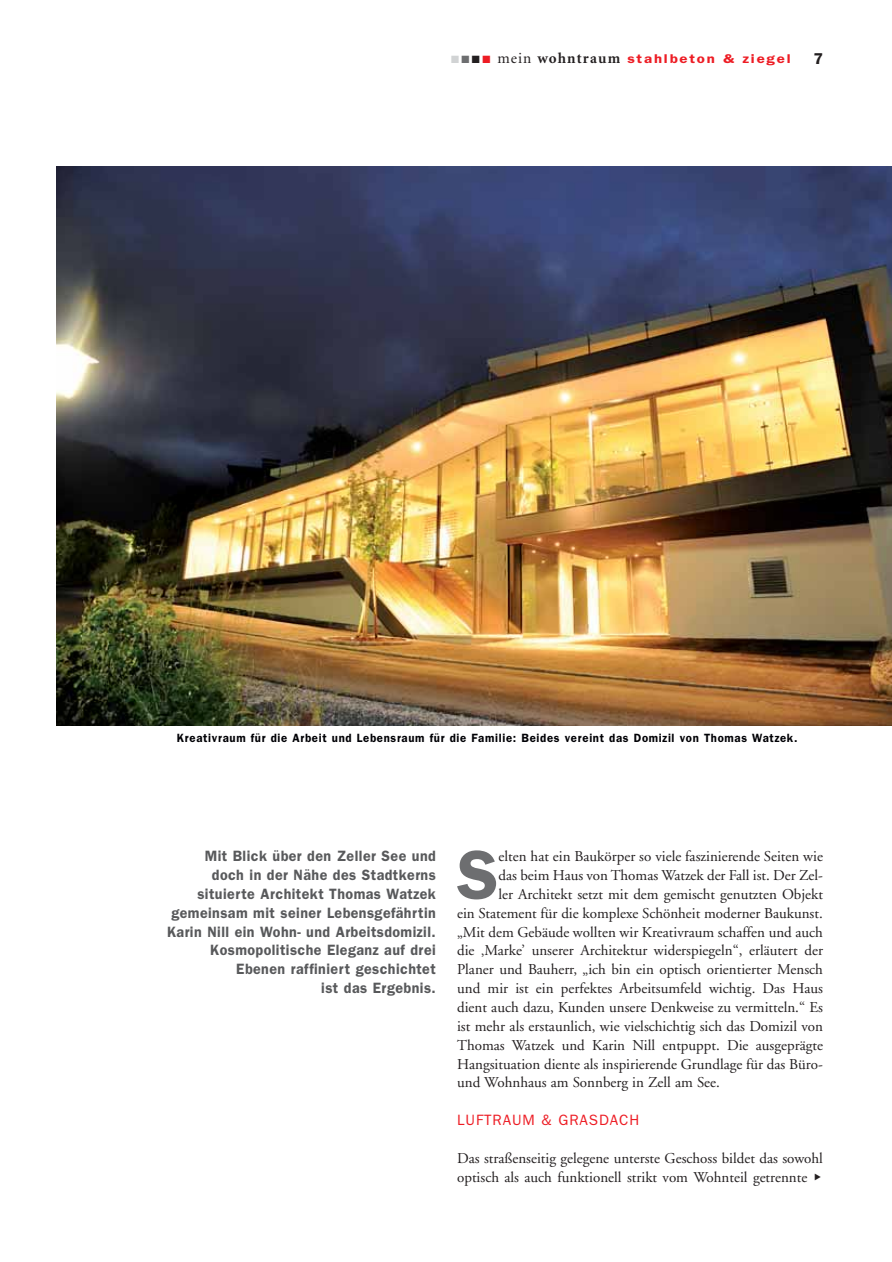
<style>
.page{position:relative;width:892px;height:1262px;background:#fff}
.page>*{position:absolute;margin:0;border:0;box-sizing:border-box;transform-origin:0 0}
.t1{font:600 69.45px "Franklin Gothic";color:#6d6e70}
.t2{font:600 15.75px "Franklin Gothic";color:#231f20}
.t3{font:15px/18.9px "Adobe Garamond";color:#231f20}
.t4{font:600 15px/18.9px "Franklin Gothic";letter-spacing:.03em;color:#58595b;text-align:right;scale:.95 1}
.t5{font:15px "Franklin Gothic";letter-spacing:.06em;color:#ed1c24}
.t6{font:600 12.75px "Franklin Gothic";letter-spacing:.12em;color:#ed1c24;scale:1.18 1}
.t7{font:600 12px "Franklin Gothic";letter-spacing:.06em;color:#000105;scale:.95 1}
.s1{color:#d1d3d4}
.s2{color:#6d6e70}
.s3{color:#231f20}
.s4{font-family:"Minion";font-weight:400;font-size:15px;color:#231f20}
.s5{font-family:"Minion";font-weight:700;font-size:15px;color:#231f20}
</style>
<div class="page">
<img style="left:56px;top:166px;width:836px;height:560px">
<p class="t6" style="left:451px;top:54px;width:289px"><span class="s1">■</span> <span class="s2">■</span> <span class="s3">■</span> ■ <span class="s4">mein</span> <span class="s5">wohntraum</span> stahlbeton &amp; ziegel</p>
<p class="t2" style="left:813px;top:53px;width:11px">7</p>
<p class="t7" style="left:177px;top:734px;width:654px">Kreativraum für die Arbeit und Lebensraum für die Familie: Beides vereint das Domizil von Thomas Watzek.</p>
<p class="t4" style="left:167px;top:848px;width:284px">Mit Blick über den Zeller See und<br>doch in der Nähe des Stadtkerns situierte Architekt Thomas Watzek gemeinsam mit seiner Lebensgefährtin<br>Karin Nill ein Wohn- und Arbeitsdomizil.<br>Kosmopolitische Eleganz auf drei<br>Ebenen raffiniert geschichtet<br>ist das Ergebnis.</p>
<h1 class="t1" style="left:457px;top:851px;width:43px">S</h1>
<p class="t3" style="left:498px;top:848px;width:326px">elten hat ein Baukörper so viele faszinierende Seiten wie</p>
<p class="t3" style="left:498px;top:867px;width:326px">das beim Haus von Thomas Watzek der Fall ist. Der Zel-</p>
<p class="t3" style="left:498px;top:886px;width:326px">ler Architekt setzt mit dem gemischt genutzten Objekt</p>
<p class="t3" style="left:457px;top:905px;width:367px">ein Statement für die komplexe Schönheit moderner Baukunst.</p>
<p class="t3" style="left:457px;top:924px;width:367px">„Mit dem Gebäude wollten wir Kreativraum schaffen und auch</p>
<p class="t3" style="left:457px;top:942px;width:367px">die ‚Marke’ unserer Architektur widerspiegeln“, erläutert der</p>
<p class="t3" style="left:457px;top:961px;width:367px">Planer und Bauherr, „ich bin ein optisch orientierter Mensch</p>
<p class="t3" style="left:457px;top:980px;width:367px">und mir ist ein perfektes Arbeitsumfeld wichtig. Das Haus</p>
<p class="t3" style="left:457px;top:999px;width:367px">dient auch dazu, Kunden unsere Denkweise zu vermitteln.“ Es</p>
<p class="t3" style="left:457px;top:1018px;width:367px">ist mehr als erstaunlich, wie vielschichtig sich das Domizil von</p>
<p class="t3" style="left:457px;top:1037px;width:367px">Thomas Watzek und Karin Nill entpuppt. Die ausgeprägte</p>
<p class="t3" style="left:457px;top:1056px;width:367px">Hangsituation diente als inspirierende Grundlage für das Büro-</p>
<p class="t3" style="left:457px;top:1075px;width:264px">und Wohnhaus am Sonnberg in Zell am See.</p>
<p class="t5" style="left:457px;top:1115px;width:184px">LUFTRAUM &amp; GRASDACH</p>
<p class="t3" style="left:457px;top:1150px;width:367px">Das straßenseitig gelegene unterste Geschoss bildet das sowohl optisch als auch funktionell strikt vom Wohnteil getrennte ◆</p>
</div>
